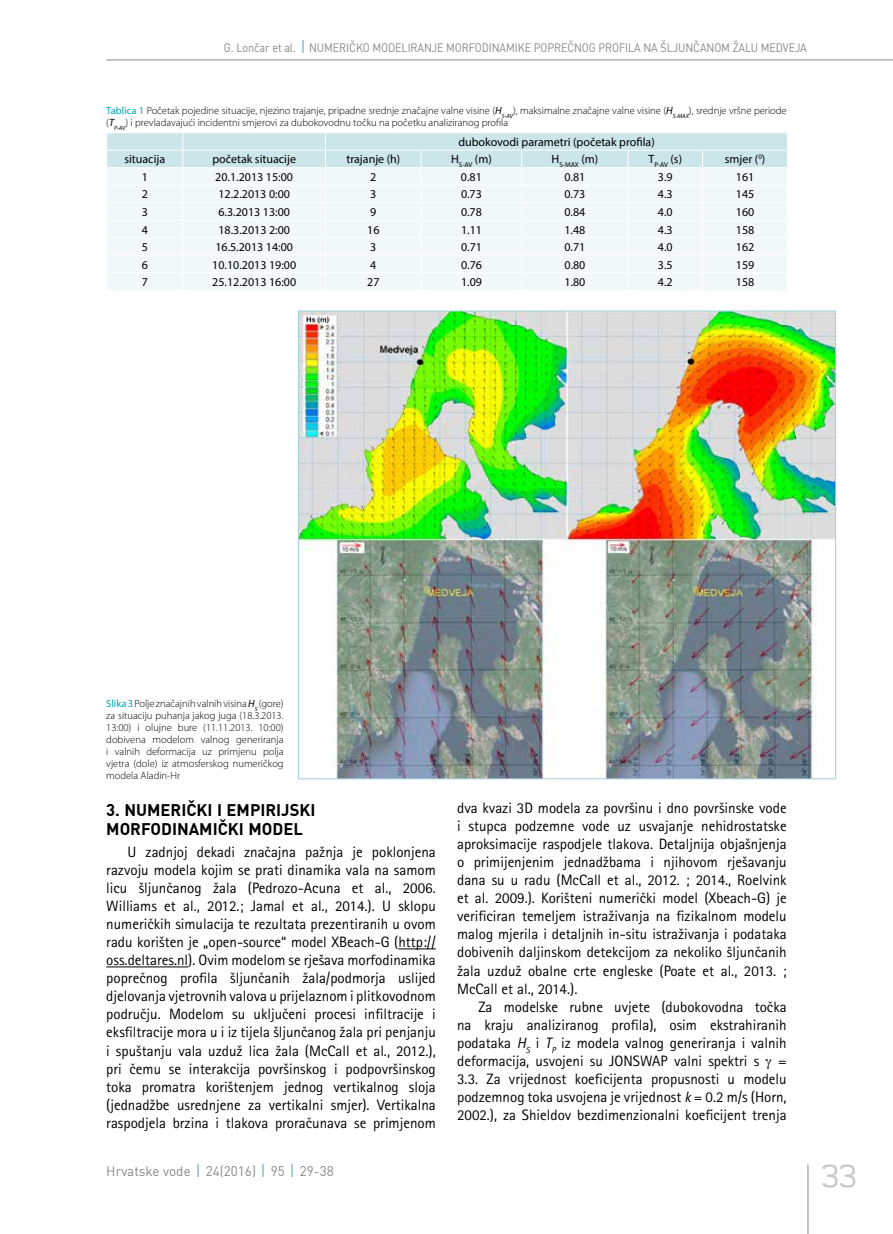
<style>
.page{position:relative;width:893px;height:1234px;background:#fff}
.page>*{position:absolute;margin:0;border:0;box-sizing:border-box;transform-origin:0 0}
.t1{font:300 36px "Teen";color:#c6c7c8}
.t2{font:700 16.5px/19.5px "DIN";color:#000}
.t3{font:15px/18px "Rotis Sans Serifklemy";color:#000;text-align:justify}
.t4{font:13.5px "DIN";color:#87888a}
.t5{font:12px "Myriad Pro";color:#000}
.t6{font:12px "DIN";letter-spacing:-.01em;color:#87888a;scale:.91 1}
.t7{font:300 10.5px/12px "Myriad Pro";color:#000}
.t8{font:7.05px "Myriad Pro";color:#000}
.s1{font-weight:400;color:#00a5b7}
.s2{font-weight:400;font-style:italic}
.s3{font-style:italic}
</style>
<div class="page">
<hr style="left:808px;top:1164px;width:1px;height:69px;background:#87888a">
<svg style="left:198px;top:1164px;width:1px;height:12px"></svg>
<svg style="left:263px;top:1164px;width:1px;height:12px"></svg>
<svg style="left:292px;top:1164px;width:1px;height:12px"></svg>
<hr style="left:106px;top:60px;width:787px;height:1px;background:#87888a">
<svg style="left:302px;top:40px;width:1px;height:13px"></svg>
<svg style="left:107px;top:133px;width:680px;height:157px"></svg>
<img style="left:300px;top:312px;width:534px;height:465px">
<hr style="left:398px;top:948px;width:38px;height:1px;background:#000">
<hr style="left:106px;top:966px;width:82px;height:1px;background:#000">
<p class="t6" style="left:224px;top:39px;width:635px">G. LONČAR ET AL. N UMERIČKO MODELIRANJ E MORFODI NAMIKE POPREČNOG PROFI LA NA ŠLJUNČANOM ŽALU M EDVEJA</p>
<p class="t7" style="left:106px;top:105px;width:682px"><span class="s1">Tablica 1</span> Početak pojedine situacije, njezino trajanje, pripadne srednje značajne valne visine (<span class="s2">H</span><sub>S-AV</sub>), maksimalne značajne valne visine (<span class="s2">H</span><sub>S-MAX</sub>), srednje vršne periode (<span class="s2">T</span><sub>P-AV</sub>) i prevladavajući incidentni smjerovi za dubokovodnu točku na početku analiziranog profila</p>
<p class="t5" style="left:458px;top:134px;width:198px">dubokovodi parametri (početak profila)</p>
<p class="t5" style="left:124px;top:152px;width:42px">situacija</p>
<p class="t5" style="left:212px;top:152px;width:85px">početak situacije</p>
<p class="t5" style="left:346px;top:152px;width:55px">trajanje (h)</p>
<p class="t5" style="left:451px;top:152px;width:42px">H<sub>S-AV</sub> (m)</p>
<p class="t8" style="left:552px;top:161px;width:48px"><sup>H</sup>S-MAX <sup>(m)</sup></p>
<p class="t5" style="left:648px;top:152px;width:35px">T<sub>P-AV</sub> (s)</p>
<p class="t5" style="left:725px;top:152px;width:42px">smjer (<sup>0</sup>)</p>
<p class="t5" style="left:142px;top:169px;width:8px">1</p>
<p class="t5" style="left:215px;top:169px;width:79px">20.1.2013 15:00</p>
<p class="t5" style="left:370px;top:169px;width:8px">2</p>
<p class="t5" style="left:461px;top:169px;width:22px">0.81</p>
<p class="t5" style="left:564px;top:169px;width:22px">0.81</p>
<p class="t5" style="left:658px;top:169px;width:16px">3.9</p>
<p class="t5" style="left:736px;top:169px;width:20px">161</p>
<p class="t5" style="left:142px;top:187px;width:8px">2</p>
<p class="t5" style="left:218px;top:187px;width:73px">12.2.2013 0:00</p>
<p class="t5" style="left:370px;top:187px;width:8px">3</p>
<p class="t5" style="left:461px;top:187px;width:22px">0.73</p>
<p class="t5" style="left:564px;top:187px;width:22px">0.73</p>
<p class="t5" style="left:658px;top:187px;width:16px">4.3</p>
<p class="t5" style="left:736px;top:187px;width:20px">145</p>
<p class="t5" style="left:142px;top:204px;width:8px">3</p>
<p class="t5" style="left:218px;top:204px;width:73px">6.3.2013 13:00</p>
<p class="t5" style="left:370px;top:204px;width:8px">9</p>
<p class="t5" style="left:461px;top:204px;width:22px">0.78</p>
<p class="t5" style="left:564px;top:204px;width:22px">0.84</p>
<p class="t5" style="left:658px;top:204px;width:16px">4.0</p>
<p class="t5" style="left:736px;top:204px;width:20px">160</p>
<p class="t5" style="left:142px;top:222px;width:8px">4</p>
<p class="t5" style="left:218px;top:222px;width:73px">18.3.2013 2:00</p>
<p class="t5" style="left:367px;top:222px;width:14px">16</p>
<p class="t5" style="left:461px;top:222px;width:22px">1.11</p>
<p class="t5" style="left:564px;top:222px;width:22px">1.48</p>
<p class="t5" style="left:658px;top:222px;width:16px">4.3</p>
<p class="t5" style="left:736px;top:222px;width:20px">158</p>
<p class="t5" style="left:142px;top:239px;width:8px">5</p>
<p class="t5" style="left:215px;top:239px;width:79px">16.5.2013 14:00</p>
<p class="t5" style="left:370px;top:239px;width:8px">3</p>
<p class="t5" style="left:461px;top:239px;width:22px">0.71</p>
<p class="t5" style="left:564px;top:239px;width:22px">0.71</p>
<p class="t5" style="left:658px;top:239px;width:16px">4.0</p>
<p class="t5" style="left:736px;top:239px;width:20px">162</p>
<p class="t5" style="left:142px;top:257px;width:8px">6</p>
<p class="t5" style="left:212px;top:257px;width:85px">10.10.2013 19:00</p>
<p class="t5" style="left:370px;top:257px;width:8px">4</p>
<p class="t5" style="left:461px;top:257px;width:22px">0.76</p>
<p class="t5" style="left:564px;top:257px;width:22px">0.80</p>
<p class="t5" style="left:658px;top:257px;width:16px">3.5</p>
<p class="t5" style="left:736px;top:257px;width:20px">159</p>
<p class="t5" style="left:142px;top:274px;width:8px">7</p>
<p class="t5" style="left:212px;top:274px;width:85px">25.12.2013 16:00</p>
<p class="t5" style="left:367px;top:274px;width:14px">27</p>
<p class="t5" style="left:461px;top:274px;width:22px">1.09</p>
<p class="t5" style="left:564px;top:274px;width:22px">1.80</p>
<p class="t5" style="left:658px;top:274px;width:16px">4.2</p>
<p class="t5" style="left:736px;top:274px;width:20px">158</p>
<p class="t7" style="left:106px;top:697px;width:179px;text-align:justify"><span class="s1">Slika 3</span> Polje značajnih valnih visina <span class="s2">H</span><sub>S</sub> (gore) za situaciju puhanja jakog juga (18.3.2013.<br>13:00) i olujne bure (11.11.2013. 10:00) dobivena modelom valnog generiranja i valnih deformacija uz primjenu polja vjetra (dole) iz atmosferskog numeričkog modela Aladin-Hr</p>
<p class="t2" style="left:106px;top:799px;width:211px">3. NUMERIČKI I EMPIRIJSKI<br>MORFODINAMIČKI MODEL</p>
<p class="t3" style="left:106px;top:843px;width:331px;text-indent:21px">U zadnjoj dekadi značajna pažnja je poklonjena razvoju modela kojim se prati dinamika vala na samom licu šljunčanog žala (Pedrozo-Acuna et al., 2006.<br>Williams et al., 2012.; Jamal et al., 2014.). U sklopu numeričkih simulacija te rezultata prezentiranih u ovom radu korišten je „open-source“ model XBeach-G (http:// oss.deltares.nl). Ovim modelom se rješava morfodinamika poprečnog profila šljunčanih žala/podmorja uslijed djelovanja vjetrovnih valova u prijelaznom i plitkovodnom području. Modelom su uključeni procesi infiltracije i eksfiltracije mora u i iz tijela šljunčanog žala pri penjanju i spuštanju vala uzduž lica žala (McCall et al., 2012.), pri čemu se interakcija površinskog i podpovršinskog toka promatra korištenjem jednog vertikalnog sloja (jednadžbe usrednjene za vertikalni smjer). Vertikalna raspodjela brzina i tlakova proračunava se primjenom</p>
<p class="t4" style="left:106px;top:1161px;width:229px">HRVATSKE VODE 24(2016) 95 29-38</p>
<p class="t3" style="left:457px;top:799px;width:331px">dva kvazi 3D modela za površinu i dno površinske vode i stupca podzemne vode uz usvajanje nehidrostatske aproksimacije raspodjele tlakova. Detaljnija objašnjenja o primijenjenim jednadžbama i njihovom rješavanju dana su u radu (McCall et al., 2012. ; 2014., Roelvink et al. 2009.). Korišteni numerički model (Xbeach-G) je verificiran temeljem istraživanja na fizikalnom modelu malog mjerila i detaljnih in-situ istraživanja i podataka dobivenih daljinskom detekcijom za nekoliko šljunčanih žala uzduž obalne crte engleske (Poate et al., 2013. ; McCall et al., 2014.).</p>
<p class="t3" style="left:457px;top:997px;width:331px;text-indent:21px">Za modelske rubne uvjete (dubokovodna točka na kraju analiziranog profila), osim ekstrahiranih podataka <span class="s3">H</span><sub>S</sub> i <span class="s3">T</span><sub>P</sub> iz modela valnog generiranja i valnih deformacija, usvojeni su JONSWAP valni spektri s = 3.3. Za vrijednost koeficijenta propusnosti u modelu podzemnog toka usvojena je vrijednost <span class="s3">k</span> = 0.2 m/s (Horn, 2002.), za Shieldov bezdimenzionalni koeficijent trenja</p>
<h1 class="t1" style="left:821px;top:1156px;width:37px">33</h1>
</div>
